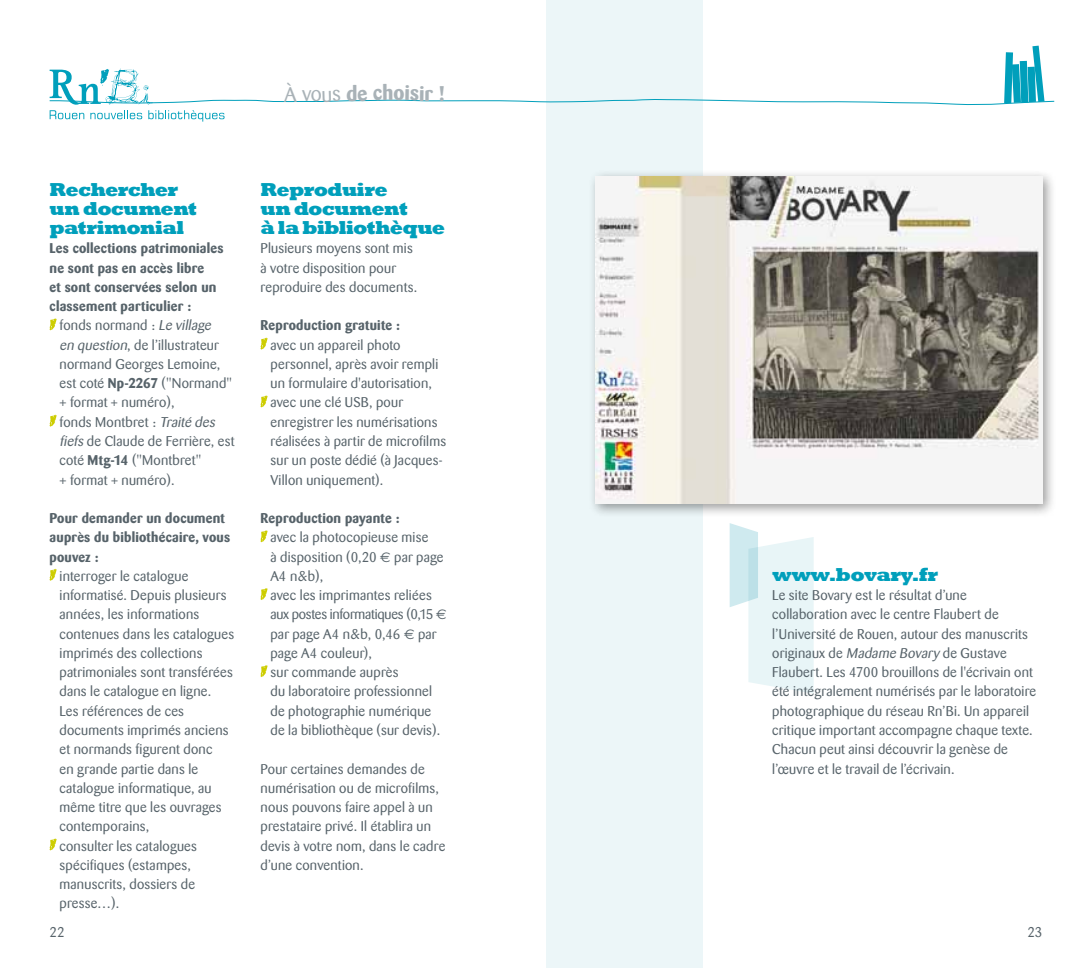
<style>
.page{position:relative;width:1092px;height:968px;background:#fff}
.page>*{position:absolute;margin:0;border:0;box-sizing:border-box;transform-origin:0 0}
.t1{font:700 21px "Barmeno";color:#a9b2b7}
.t2{font:21px "Barmeno";color:#a9b2b7}
.t3{font:800 19.25px/19.2px "Rockwell";letter-spacing:-.035em;color:#009fbb}
.t4{font:14px/19.2px "Barmeno";letter-spacing:.015em;color:#57636a}
.t5{font:700 14px/19.2px "Barmeno";letter-spacing:.015em;color:#57636a}
.s1{font-family:"Euro Sans"}
.s2{font-style:italic}
.s3{font-weight:700}
</style>
<div class="page">
<div style="left:546px;top:0;width:156px;height:967px;background:#ecf6f8"></div>
<svg style="left:260px;top:337px;width:8px;height:12px"></svg>
<svg style="left:260px;top:395px;width:8px;height:12px"></svg>
<svg style="left:260px;top:530px;width:8px;height:12px"></svg>
<svg style="left:260px;top:588px;width:8px;height:12px"></svg>
<svg style="left:260px;top:665px;width:8px;height:12px"></svg>
<svg style="left:50px;top:318px;width:7px;height:12px"></svg>
<svg style="left:50px;top:414px;width:7px;height:12px"></svg>
<svg style="left:50px;top:568px;width:7px;height:12px"></svg>
<svg style="left:50px;top:838px;width:7px;height:12px"></svg>
<svg style="left:729px;top:523px;width:84px;height:170px"></svg>
<div style="left:588px;top:169px;width:467px;height:348px;background:#000;opacity:.4"></div>
<img style="left:595px;top:176px;width:447px;height:327px">
<svg style="left:49px;top:46px;width:1005px;height:76px"></svg>
<h1 class="t2" style="left:284px;top:82px;width:39px">Àvo</h1>
<h1 class="t1" style="left:346px;top:81px;width:12px">d</h1>
<h1 class="t1" style="left:382px;top:80px;width:24px">ho</h1>
<h1 class="t1" style="left:424px;top:81px;width:22px">r !</h1>
<h2 class="t3" style="left:260px;top:180px;width:186px">Reproduire<br>un document<br>à la bibliothèque</h2>
<p class="t4" style="left:260px;top:239px;width:158px">Plusieurs moyens sont mis à votre disposition pour reproduire des documents.</p>
<p class="t5" style="left:260px;top:316px;width:141px">Reproduction gratuite :</p>
<p class="t4" style="left:270px;top:335px;width:177px">avec un appareil photo personnel, après avoir rempli un formulaire d'autorisation, avec une clé USB, pour enregistrer les numérisations réalisées à partir de microfilms sur un poste dédié (à Jacques-<br>Villon uniquement).</p>
<p class="t5" style="left:260px;top:508px;width:141px">Reproduction payante :</p>
<p class="t4" style="left:270px;top:528px;width:178px">avec la photocopieuse mise<br>à disposition (0,20 <span class="s1">€</span> par page<br>A4 n&amp;b),<br>avec les imprimantes reliées aux postes informatiques (0,15 <span class="s1">€ </span>par page A4 n&amp;b, 0,46 <span class="s1">€</span> par page A4 couleur),<br>sur commande auprès<br>du laboratoire professionnel de photographie numérique de la bibliothèque (sur devis).</p>
<p class="t4" style="left:260px;top:759px;width:186px">Pour certaines demandes de numérisation ou de microfilms, nous pouvons faire appel à un prestataire privé. Il établira un devis à votre nom, dans le cadre d’une convention.</p>
<h2 class="t3" style="left:50px;top:180px;width:149px">Rechercher un document patrimonial</h2>
<p class="t5" style="left:50px;top:239px;width:175px">Les collections patrimoniales ne sont pas en accès libre<br>et sont conservées selon un classement particulier :</p>
<p class="t4" style="left:60px;top:316px;width:176px">fonds normand : <span class="s2">Le village<br>en question</span>, de l’illustrateur normand Georges Lemoine, est coté <span class="s3">Np-2267</span> ("Normand" + format + numéro),<br>fonds Montbret : <span class="s2">Traité des fiefs</span> de Claude de Ferrière, est coté <span class="s3">Mtg-14</span> ("Montbret"<br>+ format + numéro).</p>
<p class="t5" style="left:50px;top:508px;width:182px">Pour demander un document auprès du bibliothécaire, vous pouvez :</p>
<p class="t4" style="left:60px;top:566px;width:176px">interroger le catalogue informatisé. Depuis plusieurs années, les informations contenues dans les catalogues imprimés des collections patrimoniales sont transférées dans le catalogue en ligne.<br>Les références de ces documents imprimés anciens et normands figurent donc<br>en grande partie dans le catalogue informatique, au même titre que les ouvrages contemporains,<br>consulter les catalogues spécifiques (estampes, manuscrits, dossiers de presse…).</p>
<h2 class="t3" style="left:772px;top:565px;width:167px">www.bovary.fr</h2>
<p class="t4" style="left:772px;top:585px;width:265px">Le site Bovary est le résultat d’une collaboration avec le centre Flaubert de l’Université de Rouen, autour des manuscrits originaux de <span class="s2">Madame Bovary</span> de Gustave Flaubert. Les 4700 brouillons de l'écrivain ont été intégralement numérisés par le laboratoire photographique du réseau Rn’Bi. Un appareil critique important accompagne chaque texte.<br>Chacun peut ainsi découvrir la genèse de l’œuvre et le travail de l’écrivain.</p>
<p class="t4" style="left:50px;top:922px;width:16px">22</p>
<p class="t4" style="left:1027px;top:922px;width:16px">23</p>
</div>
